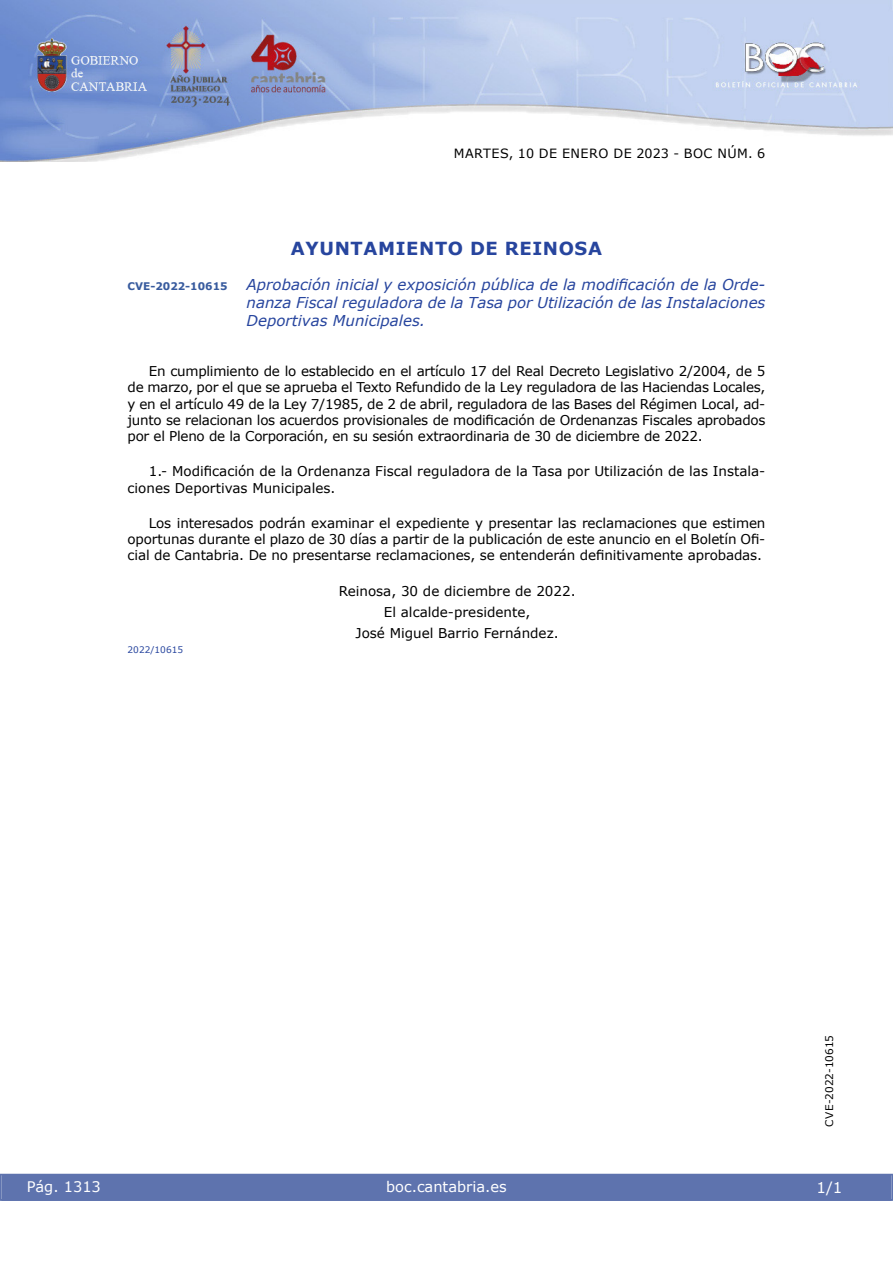
<style>
.page{position:relative;width:893px;height:1263px;background:#fff}
.page>*{position:absolute;margin:0;border:0;box-sizing:border-box;transform-origin:0 0}
.emisor_text{font:700 18px "Verdana";letter-spacing:.035em;color:#27459e}
.Titulo_text{font:15px/18px "Verdana Italic 2";color:#27459e;text-align:justify}
.t1{font:15px "Verdana 2";color:#fff}
.t2{font:14.55px "Verdana 2";color:#fff}
.inicio_de_parrafo{font:13.5px/16.2px "Verdana 2";letter-spacing:-.02em;color:#000;text-align:justify}
.inicio_de_parrafo-2{font:13.5px/16.2px "Verdana";color:#000}
.center{font:13.5px "Verdana 2";color:#000}
.center-2{font:13.5px "Verdana";color:#000}
.t3{font:12.75px "Verdana 2";letter-spacing:.035em;color:#000}
.t4{font:10.5px "Verdana 2";color:#000}
.Titulo_text-2{font:700 10.5px "Verdana";color:#385b9e}
.numero_exp{font:9px "Verdana 2";color:#27459e}
.s1{font-family:"Verdana";font-style:italic}
.s2{font-family:"Verdana"}
.s3{font-family:"Verdana 2"}
</style>
<div class="page">
<img style="left:0;top:0;width:893px;height:161px">
<div style="left:1px;top:1174px;width:890px;height:27px;background:#5e73ae"></div>
<p class="t3" style="left:454px;top:144px;width:313px">MARTES, 10 DE ENERO DE 2023 - BOC NÚM. 6</p>
<h4 class="emisor_text" style="left:291px;top:236px;width:313px">AYUNTAMIENTO DE REINOSA</h4>
<p class="Titulo_text-2" style="left:128px;top:279px;width:102px">CVE-2022-10615</p>
<p class="Titulo_text" style="left:247px;top:275px;width:520px"><span class="s1">Aprobación inicial y exposición pública de la modificación de la Orde&shy;</span>nanza Fiscal reguladora de la Tasa por Utilización de las Instalaciones Deportivas Municipales.</p>
<p class="inicio_de_parrafo" style="left:128px;top:363px;width:639px;text-indent:21px">En cumplimiento de lo establecido en el artículo 17 del Real Decreto Legislativo 2/2004, de 5 de marzo, por el que se aprueba el Texto Refundido de la Ley reguladora de las Haciendas Locales, y en el artículo 49 de la Ley 7/1985, de 2 de abril, reguladora de las Bases del Régimen Local, ad&shy;<span class="s2">junto se relacionan los acuerdos provisionales de modificación de Ordenanzas Fiscales aprobados por el Pleno de la Corporación, en su sesión extraordinaria de 30 de diciembre de 2022.</span></p>
<p class="inicio_de_parrafo-2" style="left:128px;top:463px;width:639px;text-indent:21px">1.- Modificación de la Ordenanza Fiscal reguladora de la Tasa por Utilización de las Instala&shy;<span class="s3">ciones Deportivas Municipales.</span></p>
<p class="inicio_de_parrafo-2" style="left:128px;top:515px;width:639px;text-align:justify;text-indent:21px"><span class="s3">Los interesados podrán examinar el expediente y presentar las reclamaciones que estimen </span>oportunas durante el plazo de 30 días a partir de la publicación de este anuncio en el Boletín Ofi&shy;cial de Cantabria. De no presentarse reclamaciones, se entenderán definitivamente aprobadas.</p>
<p class="center" style="left:339px;top:581px;width:238px">Reinosa, 30 de diciembre de 2022.</p>
<p class="center" style="left:384px;top:602px;width:148px">El alcalde-presidente,</p>
<p class="center-2" style="left:356px;top:623px;width:205px">José Miguel Barrio Fernández.</p>
<p class="numero_exp" style="left:128px;top:644px;width:57px">2022/10615</p>
<p class="t2" style="left:27px;top:1177px;width:76px">Pág. 1313</p>
<p class="t2" style="left:386px;top:1177px;width:122px">boc.cantabria.es</p>
<p class="t4" style="left:822px;top:1126px;width:93px;rotate:-90deg">CVE-2022-10615</p>
<p class="t1" style="left:816px;top:1177px;width:27px">1/1</p>
</div>
